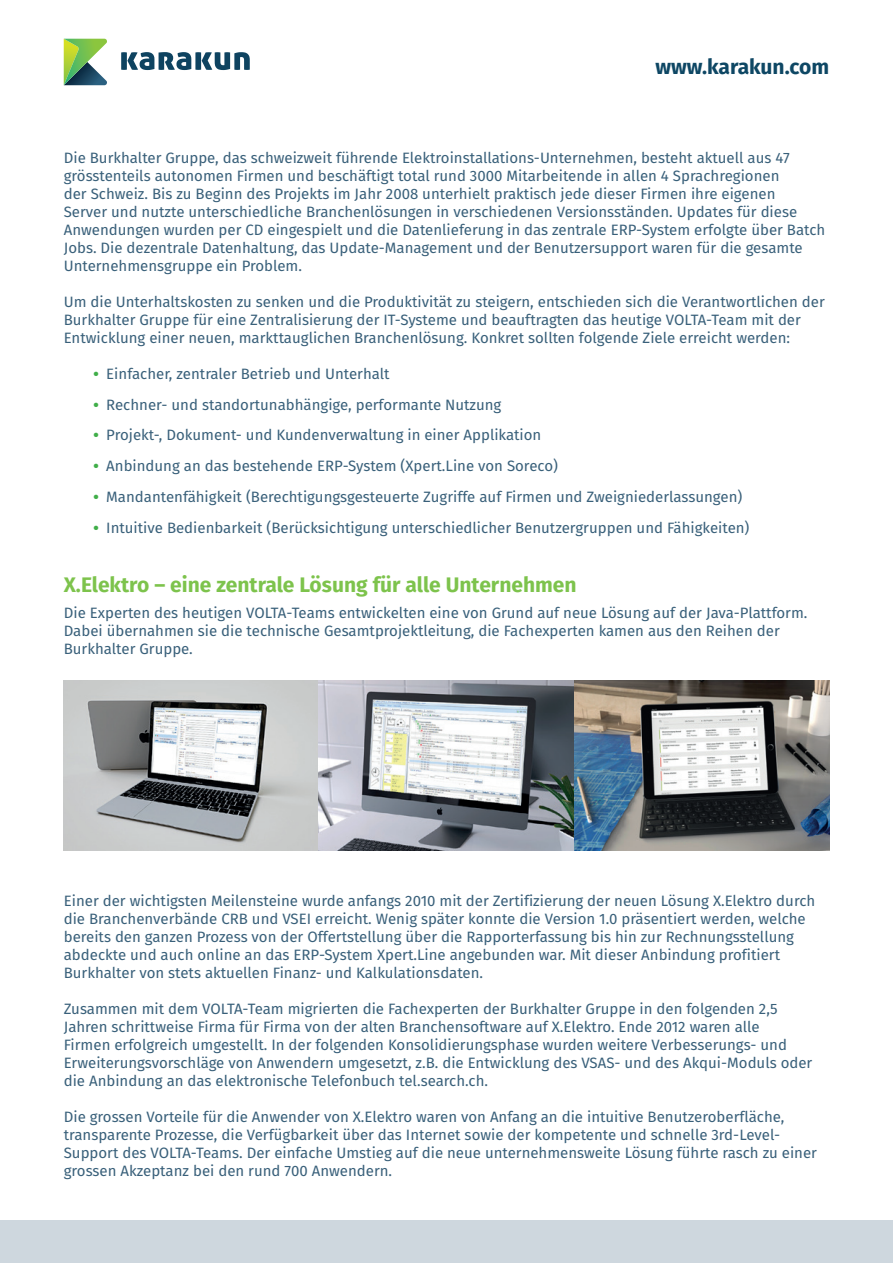
<style>
.page{position:relative;width:893px;height:1263px;background:#fff}
.page>*{position:absolute;margin:0;border:0;box-sizing:border-box;transform-origin:0 0}
.t1{font:700 21px "Fira Sans";color:#7dc34c}
.t2{font:700 21px "Fira Sans";color:#0e4764}
.t3{font:15px/18px "Fira Sans";color:#39607a}
.s1{font-weight:800;color:#40ae49}
</style>
<div class="page">
<svg style="left:121px;top:52px;width:129px;height:18px"></svg>
<svg style="left:64px;top:39px;width:43px;height:46px"></svg>
<div style="left:0;top:1220px;width:893px;height:43px;background:#ced7de"></div>
<img style="left:64px;top:681px;width:765px;height:170px">
<h1 class="t2" style="left:655px;top:49px;width:175px">www.karakun.com</h1>
<p class="t3" style="left:64px;top:148px;width:763px">Die Burkhalter Gruppe, das schweizweit führende Elektroinstallations-Unternehmen, besteht aktuell aus 47 grösstenteils autonomen Firmen und beschäftigt total rund 3000 Mitarbeitende in allen 4 Sprachregionen<br>der Schweiz. Bis zu Beginn des Projekts im Jahr 2008 unterhielt praktisch jede dieser Firmen ihre eigenen<br>Server und nutzte unterschiedliche Branchenlösungen in verschiedenen Versionsständen. Updates für diese Anwendungen wurden per CD eingespielt und die Datenlieferung in das zentrale ERP-System erfolgte über Batch Jobs. Die dezentrale Datenhaltung, das Update-Management und der Benutzersupport waren für die gesamte Unternehmensgruppe ein Problem.</p>
<p class="t3" style="left:64px;top:292px;width:763px">Um die Unterhaltskosten zu senken und die Produktivität zu steigern, entschieden sich die Verantwortlichen der<br>Burkhalter Gruppe für eine Zentralisierung der IT-Systeme und beauftragten das heutige VOLTA-Team mit der<br>Entwicklung einer neuen, markttauglichen Branchenlösung. Konkret sollten folgende Ziele erreicht werden:</p>
<p class="t3" style="left:94px;top:364px;width:298px"><span class="s1">•</span> Einfacher, zentraler Betrieb und Unterhalt</p>
<p class="t3" style="left:94px;top:395px;width:409px"><span class="s1">•</span> Rechner- und standortunabhängige, performante Nutzung</p>
<p class="t3" style="left:94px;top:426px;width:449px"><span class="s1">•</span> Projekt-, Dokument- und Kundenverwaltung in einer Applikation</p>
<p class="t3" style="left:94px;top:456px;width:466px"><span class="s1">•</span> Anbindung an das bestehende ERP-System (Xpert.Line von Soreco)</p>
<p class="t3" style="left:94px;top:487px;width:650px"><span class="s1">•</span> Mandantenfähigkeit (Berechtigungsgesteuerte Zugriffe auf Firmen und Zweigniederlassungen)</p>
<p class="t3" style="left:94px;top:518px;width:657px"><span class="s1">•</span> Intuitive Bedienbarkeit (Berücksichtigung unterschiedlicher Benutzergruppen und Fähigkeiten)</p>
<h1 class="t1" style="left:64px;top:567px;width:514px">X.Elektro – eine zentrale Lösung für alle Unternehmen</h1>
<p class="t3" style="left:64px;top:604px;width:745px">Die Experten des heutigen VOLTA-Teams entwickelten eine von Grund auf neue Lösung auf der Java-Plattform.<br>Dabei übernahmen sie die technische Gesamtprojektleitung, die Fachexperten kamen aus den Reihen der<br>Burkhalter Gruppe.</p>
<p class="t3" style="left:64px;top:892px;width:753px">Einer der wichtigsten Meilensteine wurde anfangs 2010 mit der Zertifizierung der neuen Lösung X.Elektro durch die Branchenverbände CRB und VSEI erreicht. Wenig später konnte die Version 1.0 präsentiert werden, welche bereits den ganzen Prozess von der Offertstellung über die Rapporterfassung bis hin zur Rechnungsstellung abdeckte und auch online an das ERP-System Xpert.Line angebunden war. Mit dieser Anbindung profitiert Burkhalter von stets aktuellen Finanz- und Kalkulationsdaten.</p>
<p class="t3" style="left:64px;top:1000px;width:750px">Zusammen mit dem VOLTA-Team migrierten die Fachexperten der Burkhalter Gruppe in den folgenden 2,5<br>Jahren schrittweise Firma für Firma von der alten Branchensoftware auf X.Elektro. Ende 2012 waren alle<br>Firmen erfolgreich umgestellt. In der folgenden Konsolidierungsphase wurden weitere Verbesserungs- und Erweiterungsvorschläge von Anwendern umgesetzt, z.B. die Entwicklung des VSAS- und des Akqui-Moduls oder die Anbindung an das elektronische Telefonbuch tel.search.ch.</p>
<p class="t3" style="left:64px;top:1108px;width:755px">Die grossen Vorteile für die Anwender von X.Elektro waren von Anfang an die intuitive Benutzeroberfläche, transparente Prozesse, die Verfügbarkeit über das Internet sowie der kompetente und schnelle 3rd-Level-Support des VOLTA-Teams. Der einfache Umstieg auf die neue unternehmensweite Lösung führte rasch zu einer grossen Akzeptanz bei den rund 700 Anwendern.</p>
</div>
